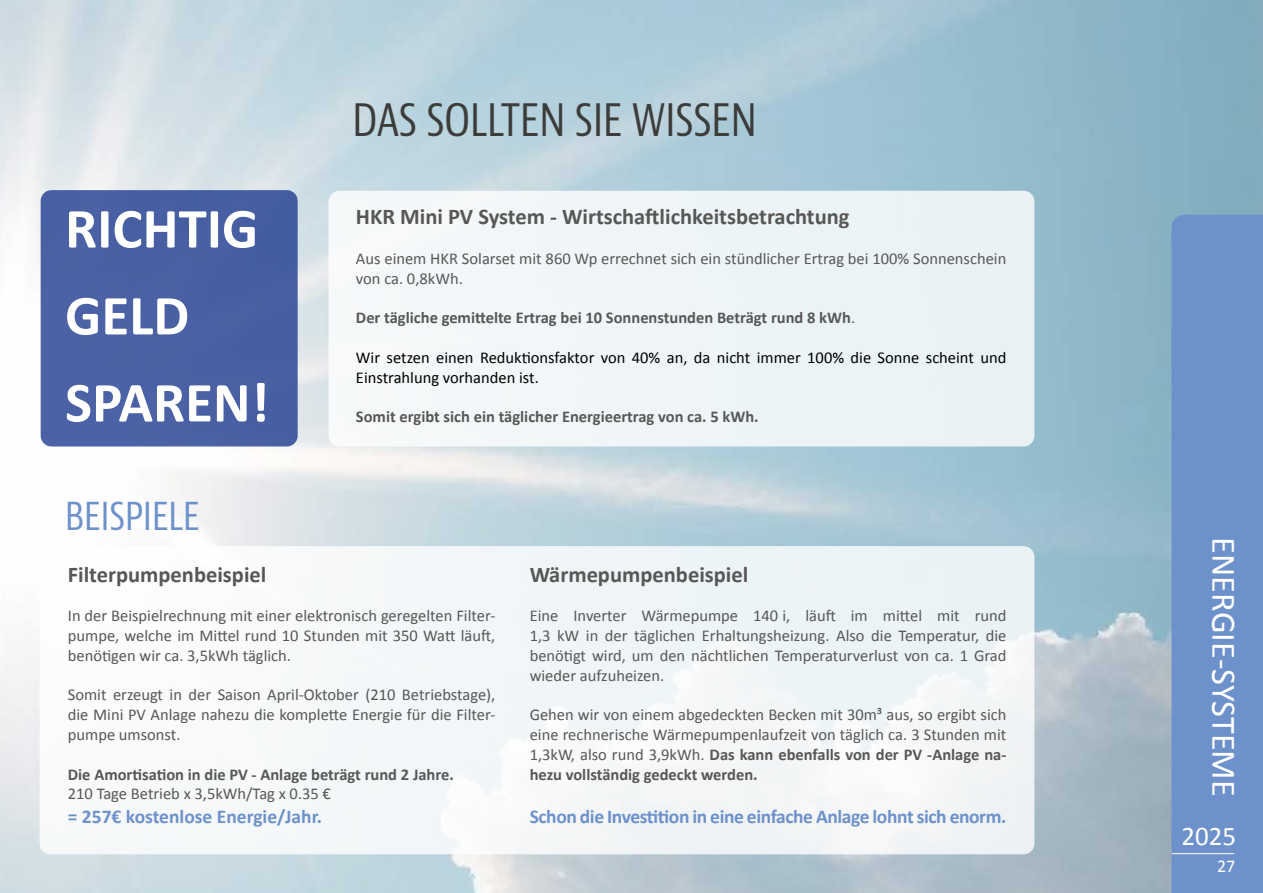
<style>
.page{position:relative;width:1263px;height:893px;background:#fff}
.page>*{position:absolute;margin:0;border:0;box-sizing:border-box;transform-origin:0 0}
.t1{font:700 57px/87px "Calibri";color:#fff}
.t2{font:condensed 43.5px "Bernino Sans";color:#3c3c3b}
.t3{font:condensed 37.5px "Bernino Sans";color:#6d91ca}
.t4{font:34.5px "Calibri";color:#fff}
.t5{font:27px "Calibri";color:#fff}
.t6{font:700 22.5px "Calibri";color:#575756}
.t7{font:700 19.5px "Calibri";letter-spacing:-.02em;color:#6d91ca}
.t8{font:700 19.5px "Calibri";color:#6d91ca}
.t9{font:18px "Calibri";color:#fff}
.t10{font:16.5px/19.8px "Calibri";color:#575756;text-align:justify}
.t11{font:700 16.5px "Calibri";color:#575756}
.t12{font:16.5px/19.8px "Calibri";color:#000}
.s1{font-weight:400}
.s2{font-weight:700}
</style>
<div class="page">
<img style="left:0;top:0;width:1263px;height:893px">
<div style="left:1171px;top:215px;width:92px;height:678px;background:#6d91ca"></div>
<hr style="left:1171px;top:853px;width:63px;height:1px;background:#fff">
<div style="left:40px;top:546px;width:994px;height:308px;background:#f3f6f8;border-radius:11px"></div>
<div style="left:328px;top:191px;width:706px;height:255px;background:#eff5f7;border-radius:11px"></div>
<div style="left:41px;top:190px;width:257px;height:256px;background:#4960a4;border-radius:11px"></div>
<h1 class="t1" style="left:65px;top:183px;width:206px">RICHTIG<br>GELD<br>SPAREN!</h1>
<h3 class="t3" style="left:65px;top:493px;width:136px">BEISPIELE</h3>
<h2 class="t2" style="left:352px;top:93px;width:406px">DAS SOLLTEN SIE WISSEN</h2>
<h3 class="t6" style="left:356px;top:201px;width:495px">HKR Mini PV System - Wirtschaftlichkeitsbetrachtung</h3>
<p class="t10" style="left:356px;top:248px;width:652px">Aus einem HKR Solarset mit 860 Wp errechnet sich ein stündlicher Ertrag bei 100% Sonnenschein von ca. 0,8kWh.</p>
<p class="t11" style="left:356px;top:306px;width:501px">Der tägliche gemittelte Ertrag bei 10 Sonnenstunden Beträgt rund 8 kWh<span class="s1">.</span></p>
<p class="t12" style="left:356px;top:347px;width:652px">Wir setzen einen Reduktionsfaktor von 40% an, da nicht immer 100% die Sonne scheint und<br>Einstrahlung vorhanden ist.</p>
<p class="t11" style="left:356px;top:405px;width:404px">Somit ergibt sich ein täglicher Energieertrag von ca. 5 kWh.</p>
<h3 class="t6" style="left:68px;top:558px;width:200px">Filterpumpenbeispiel</h3>
<p class="t10" style="left:68px;top:605px;width:429px">In der Beispielrechnung mit einer elektronisch geregelten Filter&shy;pumpe, welche im Mittel rund 10 Stunden mit 350 Watt läuft, benötigen wir ca. 3,5kWh täglich.</p>
<p class="t10" style="left:68px;top:684px;width:429px">Somit erzeugt in der Saison April-Oktober (210 Betriebstage), die Mini PV Anlage nahezu die komplette Energie für die Filter&shy;pumpe umsonst.</p>
<p class="t11" style="left:68px;top:762px;width:387px">Die Amortisation in die PV - Anlage beträgt rund 2 Jahre.</p>
<p class="t10" style="left:68px;top:783px;width:265px">210 Tage Betrieb x 3,5kWh/Tag x 0.35 €</p>
<p class="t8" style="left:68px;top:802px;width:256px">= 257€ kostenlose Energie/Jahr.</p>
<h3 class="t6" style="left:530px;top:558px;width:220px">Wärmepumpenbeispiel</h3>
<p class="t10" style="left:530px;top:605px;width:478px">Eine Inverter Wärmepumpe 140 i, läuft im mittel mit rund 1,3 kW in der täglichen Erhaltungsheizung. Also die Temperatur, die benötigt wird, um den nächtlichen Temperaturverlust von ca. 1 Grad wieder aufzuheizen.</p>
<p class="t10" style="left:530px;top:704px;width:478px">Gehen wir von einem abgedeckten Becken mit 30m³ aus, so ergibt sich eine rechnerische Wärmepumpenlaufzeit von täglich ca. 3 Stunden mit 1,3kW, also rund 3,9kWh. <span class="s2">Das kann ebenfalls von der PV -Anlage na&shy;hezu vollständig gedeckt werden.</span></p>
<p class="t7" style="left:530px;top:802px;width:478px">Schon die Investition in eine einfache Anlage lohnt sich enorm.</p>
<h3 class="t4" style="left:1248px;top:537px;width:261px;rotate:90deg">ENERGIE-SYSTEME</h3>
<h3 class="t5" style="left:1181px;top:817px;width:56px">2025</h3>
<p class="t9" style="left:1217px;top:854px;width:20px">27</p>
</div>
